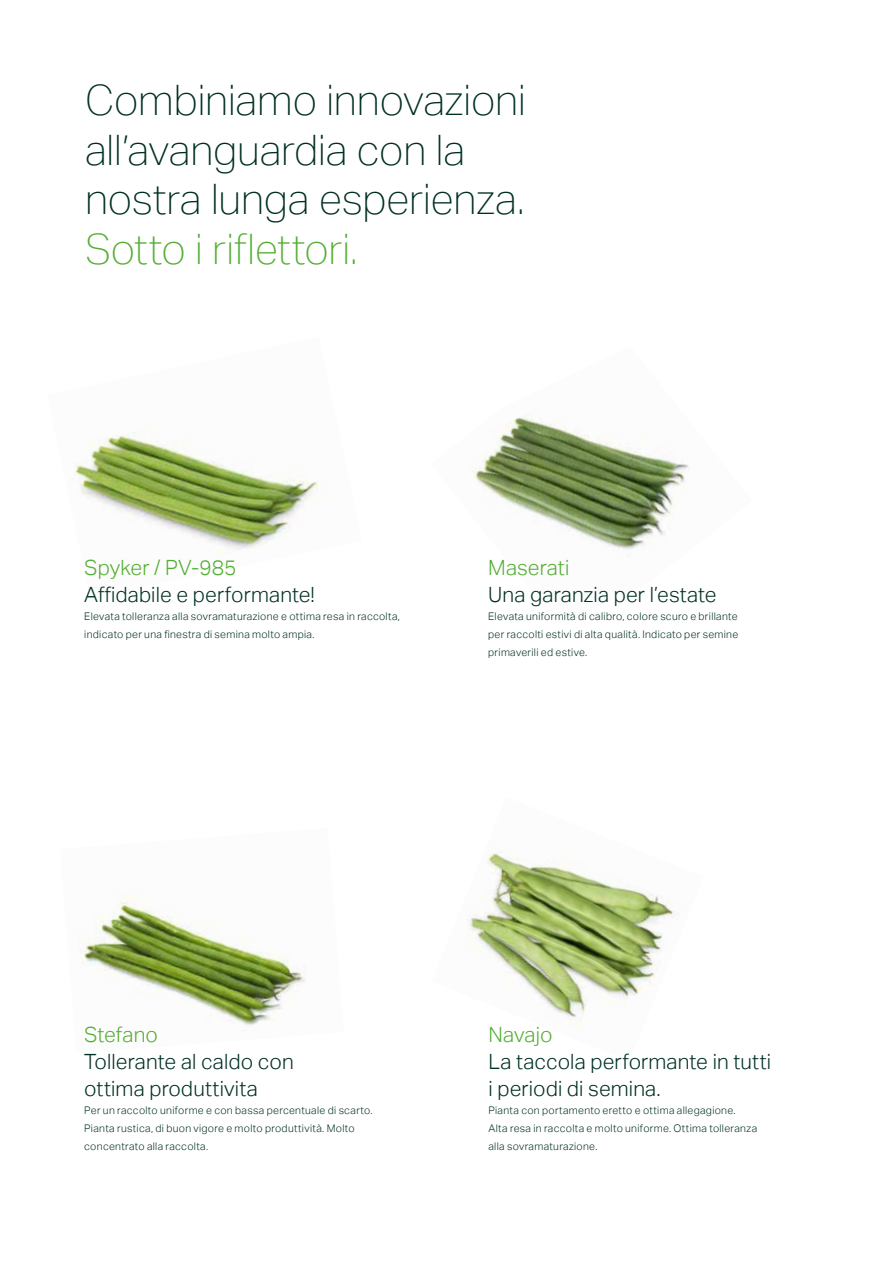
<style>
.page{position:relative;width:893px;height:1263px;background:#fff}
.page>*{position:absolute;margin:0;border:0;box-sizing:border-box;transform-origin:0 0}
.t1{font:100 42px/49.5px "Aktiv Grotesk";letter-spacing:-.005em;color:#002f24}
.t2{font:100 42px "Aktiv Grotesk";letter-spacing:-.005em;color:#52ae32}
.t3{font:300 21px/27px "Aktiv Grotesk";letter-spacing:.005em;color:#002f24}
.t4{font:300 21px "Aktiv Grotesk";color:#52ae32}
.t5{font:300 10.5px/18px "Aktiv Grotesk";letter-spacing:.03em;color:#002f24}
</style>
<div class="page">
<img style="left:75px;top:430px;width:246px;height:126px">
<img style="left:472px;top:415px;width:217px;height:135px">
<img style="left:79px;top:893px;width:227px;height:133px">
<img style="left:468px;top:850px;width:211px;height:177px">
<h1 class="t1" style="left:85px;top:76px;width:442px">Combiniamo innovazioni all’avanguardia con la nostra lunga esperienza.</h1>
<h1 class="t2" style="left:85px;top:225px;width:274px">Sotto i riflettori.</h1>
<h2 class="t4" style="left:84px;top:555px;width:154px">Spyker / PV-985</h2>
<h2 class="t3" style="left:84px;top:581px;width:232px">Affidabile e performante!</h2>
<p class="t5" style="left:84px;top:607px;width:317px">Elevata tolleranza alla sovramaturazione e ottima resa in raccolta, indicato per una finestra di semina molto ampia.</p>
<h2 class="t4" style="left:488px;top:556px;width:83px">Maserati</h2>
<h2 class="t3" style="left:488px;top:581px;width:230px">Una garanzia per l’estate</h2>
<p class="t5" style="left:488px;top:607px;width:252px;text-align:justify">Elevata uniformità di calibro, colore scuro e brillante per raccolti estivi di alta qualità. Indicato per semine primaverili ed estive.</p>
<h2 class="t4" style="left:84px;top:1023px;width:75px">Stefano</h2>
<h2 class="t3" style="left:84px;top:1049px;width:211px">Tollerante al caldo con ottima produttivita</h2>
<p class="t5" style="left:84px;top:1102px;width:290px">Per un raccolto uniforme e con bassa percentuale di scarto.<br>Pianta rustica, di buon vigore e molto produttività. Molto concentrato alla raccolta.</p>
<h2 class="t4" style="left:488px;top:1022px;width:65px">Navajo</h2>
<h2 class="t3" style="left:488px;top:1048px;width:284px">La taccola performante in tutti i periodi di semina.</h2>
<p class="t5" style="left:488px;top:1101px;width:270px">Pianta con portamento eretto e ottima allegagione.<br>Alta resa in raccolta e molto uniforme. Ottima tolleranza alla sovramaturazione.</p>
</div>
